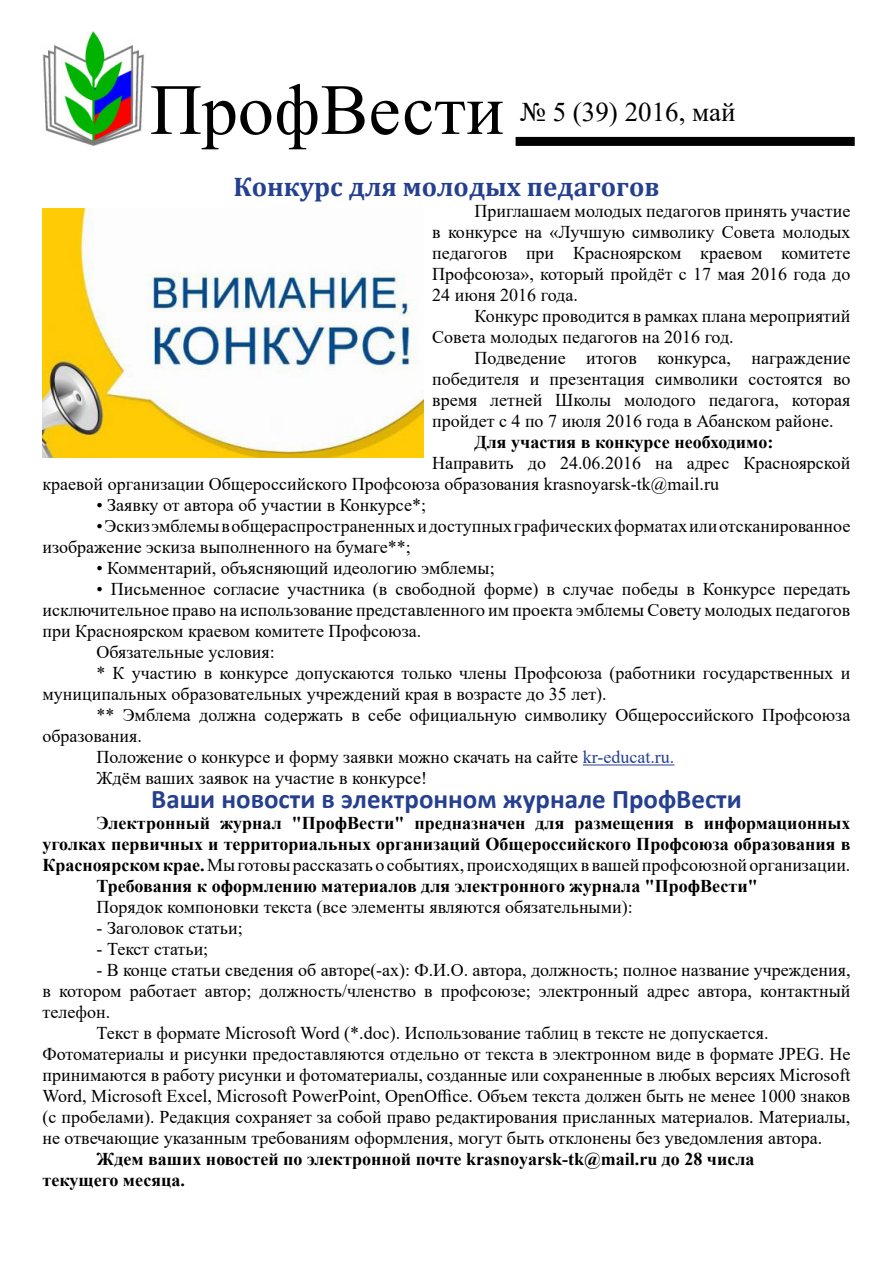
<style>
.page{position:relative;width:893px;height:1263px;background:#fff}
.page>*{position:absolute;margin:0;border:0;box-sizing:border-box;transform-origin:0 0}
.t1{font:72px "Times New Roman";color:#000}
.t2{font:700 27px "Calibri";color:#25408f}
.t3{font:700 27px "Cambria";color:#25408f}
.t4{font:27px "Times New Roman";color:#000}
.t5{font:18px/21px "Times New Roman";color:#000}
.t6{font:700 18px/21px "Times New Roman";color:#000}
.s1{color:#25408f}
.s2{font-weight:700}
</style>
<div class="page">
<img style="left:43px;top:32px;width:102px;height:114px">
<div style="left:516px;top:137px;width:339px;height:9px;background:#000"></div>
<hr style="left:583px;top:764px;width:91px;height:1px;background:#25408f">
<img style="left:43px;top:208px;width:381px;height:250px">
<h1 class="t1" style="left:150px;top:59px;width:356px">ПрофВести</h1>
<h2 class="t4" style="left:520px;top:93px;width:217px">№ 5 (39) 2016, май</h2>
<h2 class="t3" style="left:234px;top:168px;width:427px">Конкурс для молодых педагогов</h2>
<p class="t5" style="left:432px;top:200px;width:420px;text-align:justify;text-indent:42px">Приглашаем молодых педагогов принять участие в конкурсе на «Лучшую символику Совета молодых педагогов при Красноярском краевом комитете Профсоюза», который пройдёт с 17 мая 2016 года до 24 июня 2016 года.</p>
<p class="t5" style="left:432px;top:305px;width:420px;text-indent:42px">Конкурс проводится в рамках плана мероприятий<br>Совета молодых педагогов на 2016 год.</p>
<p class="t5" style="left:432px;top:347px;width:420px;text-align:justify;text-indent:42px">Подведение итогов конкурса, награждение победителя и презентация символики состоятся во время летней Школы молодого педагога, которая пройдет с 4 по 7 июля 2016 года в Абанском районе.</p>
<p class="t6" style="left:474px;top:431px;width:300px">Для участия в конкурсе необходимо:</p>
<p class="t5" style="left:42px;top:452px;width:809px;text-indent:390px">Направить до 24.06.2016 на адрес Красноярской краевой организации Общероссийского Профсоюза образования krasnoyarsk-tk@mail.ru</p>
<p class="t5" style="left:96px;top:494px;width:331px">• Заявку от автора об участии в Конкурсе*;</p>
<p class="t5" style="left:42px;top:515px;width:809px;text-indent:54px">•Эскизэмблемывобщераспространенныхидоступныхграфическихформатахилиотсканированное изображение эскиза выполненного на бумаге**;</p>
<p class="t5" style="left:96px;top:557px;width:400px">• Комментарий, объясняющий идеологию эмблемы;</p>
<p class="t5" style="left:96px;top:578px;width:755px">• Письменное согласие участника (в свободной форме) в случае победы в Конкурсе передать</p>
<p class="t5" style="left:42px;top:599px;width:809px">исключительное право на использование представленного им проекта эмблемы Совету молодых педагогов</p>
<p class="t5" style="left:42px;top:620px;width:380px">при Красноярском краевом комитете Профсоюза.</p>
<p class="t5" style="left:96px;top:641px;width:180px">Обязательные условия:</p>
<p class="t5" style="left:96px;top:662px;width:755px">* К участию в конкурсе допускаются только члены Профсоюза (работники государственных и</p>
<p class="t5" style="left:42px;top:683px;width:566px">муниципальных образовательных учреждений края в возрасте до 35 лет).</p>
<p class="t5" style="left:96px;top:704px;width:755px">** Эмблема должна содержать в себе официальную символику Общероссийского Профсоюза</p>
<p class="t5" style="left:42px;top:725px;width:101px">образования.</p>
<p class="t5" style="left:96px;top:746px;width:579px">Положение о конкурсе и форму заявки можно скачать на сайте <span class="s1">kr-educat.ru.</span></p>
<p class="t5" style="left:96px;top:767px;width:332px">Ждём ваших заявок на участие в конкурсе!</p>
<h2 class="t2" style="left:151px;top:780px;width:592px">Ваши новости в электронном журнале ПрофВести</h2>
<p class="t6" style="left:97px;top:812px;width:755px">Электронный журнал "ПрофВести" предназначен для размещения в информационных</p>
<p class="t6" style="left:43px;top:833px;width:809px">уголках первичных и территориальных организаций Общероссийского Профсоюза образования в</p>
<p class="t5" style="left:43px;top:854px;width:809px"><span class="s2">Красноярском крае.</span>Мыготовырассказать о событиях,происходящих в вашейпрофсоюзнойорганизации.</p>
<p class="t6" style="left:97px;top:875px;width:663px">Требования к оформлению материалов для электронного журнала "ПрофВести"</p>
<p class="t5" style="left:97px;top:896px;width:538px">Порядок компоновки текста (все элементы являются обязательными):</p>
<p class="t5" style="left:97px;top:917px;width:148px">- Заголовок статьи;</p>
<p class="t5" style="left:97px;top:938px;width:113px">- Текст статьи;</p>
<p class="t5" style="left:97px;top:959px;width:755px">- В конце статьи сведения об авторе(-ах): Ф.И.О. автора, должность; полное название учреждения,</p>
<p class="t5" style="left:43px;top:980px;width:809px">в котором работает автор; должность/членство в профсоюзе; электронный адрес автора, контактный</p>
<p class="t5" style="left:43px;top:1001px;width:69px">телефон.</p>
<p class="t5" style="left:97px;top:1022px;width:673px">Текст в формате Microsoft Word (*.doc). Использование таблиц в тексте не допускается.</p>
<p class="t5" style="left:43px;top:1043px;width:809px">Фотоматериалы и рисунки предоставляются отдельно от текста в электронном виде в формате JPEG. Не</p>
<p class="t5" style="left:43px;top:1064px;width:809px">принимаются в работу рисунки и фотоматериалы, созданные или сохраненные в любых версиях Miсrosoft</p>
<p class="t5" style="left:43px;top:1085px;width:809px">Word, Microsoft Excel, Microsoft PowerPoint, OpenOffice. Объем текста должен быть не менее 1000 знаков</p>
<p class="t5" style="left:43px;top:1106px;width:809px">(с пробелами). Редакция сохраняет за собой право редактирования присланных материалов. Материалы,</p>
<p class="t5" style="left:43px;top:1127px;width:781px">не отвечающие указанным требованиям оформления, могут быть отклонены без уведомления автора.</p>
<p class="t6" style="left:43px;top:1148px;width:713px;text-indent:54px">Ждем ваших новостей по электронной почте krasnoyarsk-tk@mail.ru до 28 числа текущего месяца.</p>
</div>
